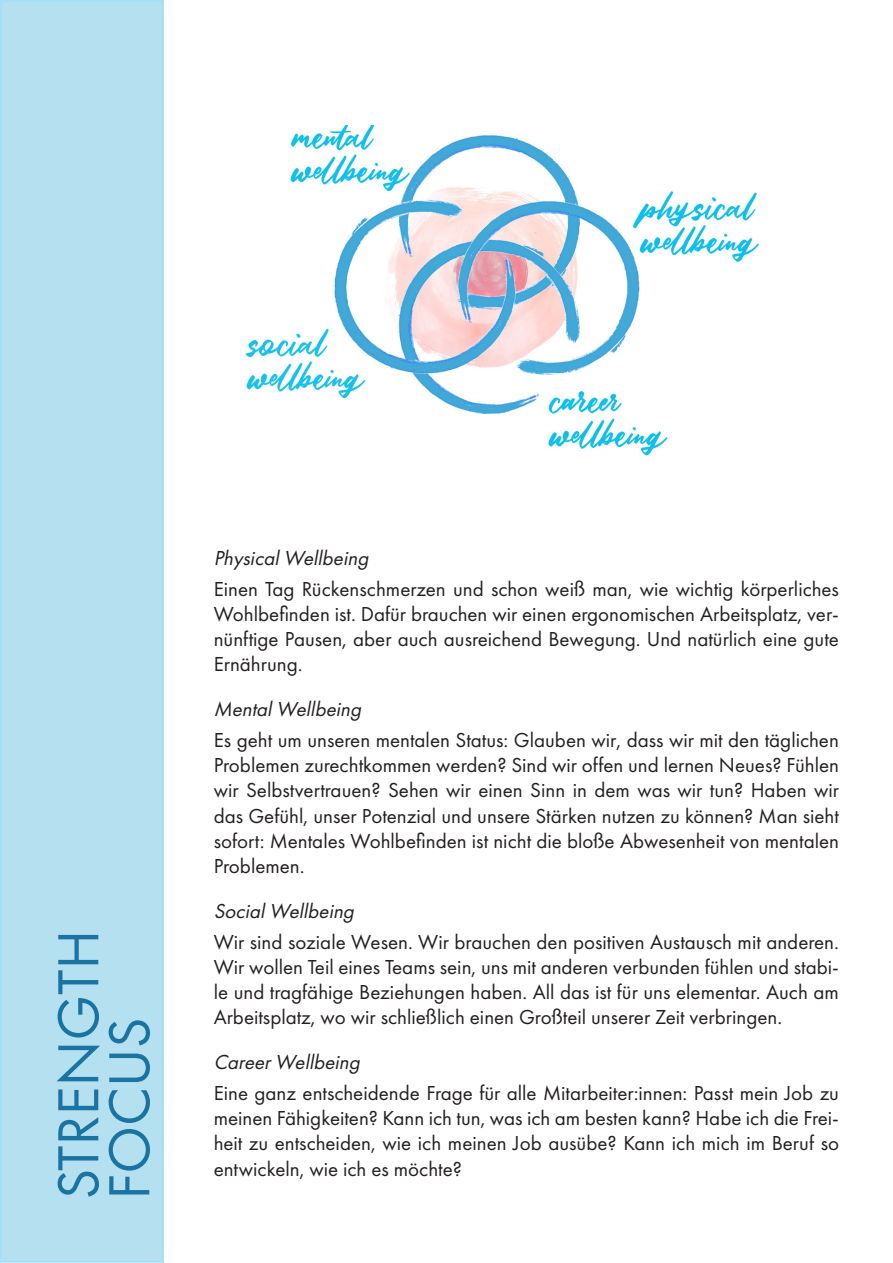
<style>
.page{position:relative;width:893px;height:1263px;background:#fff}
.page>*{position:absolute;margin:0;border:0;box-sizing:border-box;transform-origin:0 0}
.t1{font:60px "Futura PT";color:#0a5486}
.t2{font:21px/25.2px "Futura PT";color:#231f20;text-align:justify}
.t3{font:italic 21px "Futura PT";color:#231f20}
</style>
<div class="page">
<img style="left:245px;top:125px;width:514px;height:331px">
<div style="left:0;top:0;width:164px;height:1263px;background:#b4e0ef"></div>
<p class="t1" style="left:43px;top:1200px;width:271px;rotate:-90deg">STRENGTH</p>
<p class="t1" style="left:94px;top:1200px;width:184px;rotate:-90deg">FOCUS</p>
<p class="t3" style="left:214px;top:545px;width:161px">PhysicalWellbeing</p>
<p class="t2" style="left:214px;top:576px;width:627px">Einen Tag Rückenschmerzen und schon weiß man, wie wichtig körperliches Wohlbefinden ist. Dafür brauchen wir einen ergonomischen Arbeitsplatz, ver&shy;nünftige Pausen, aber auch ausreichend Bewegung. Und natürlich eine gute Ernährung.</p>
<p class="t3" style="left:214px;top:696px;width:153px">MentalWellbeing</p>
<p class="t2" style="left:214px;top:727px;width:627px">Es geht um unseren mentalen Status: Glauben wir, dass wir mit den täglichen Problemen zurechtkommen werden? Sind wir offen und lernen Neues? Fühlen wir Selbstvertrauen? Sehen wir einen Sinn in dem was wir tun? Haben wir das Gefühl, unser Potenzial und unsere Stärken nutzen zu können? Man sieht sofort: Mentales Wohlbefinden ist nicht die bloße Abwesenheit von mentalen Problemen.</p>
<p class="t3" style="left:214px;top:898px;width:146px">SocialWellbeing</p>
<p class="t2" style="left:214px;top:929px;width:627px">Wir sind soziale Wesen. Wir brauchen den positiven Austausch mit anderen.<br>Wir wollen Teil eines Teams sein, uns mit anderen verbunden fühlen und stabi&shy;le und tragfähige Beziehungen haben. All das ist für uns elementar. Auch am Arbeitsplatz, wo wir schließlich einen Großteil unserer Zeit verbringen.</p>
<p class="t3" style="left:214px;top:1049px;width:152px">CareerWellbeing</p>
<p class="t2" style="left:214px;top:1080px;width:627px">Eine ganz entscheidende Frage für alle Mitarbeiter:innen: Passt mein Job zu meinen Fähigkeiten? Kann ich tun, was ich am besten kann? Habe ich die Frei&shy;heit zu entscheiden, wie ich meinen Job ausübe? Kann ich mich im Beruf so entwickeln, wie ich es möchte?</p>
</div>
